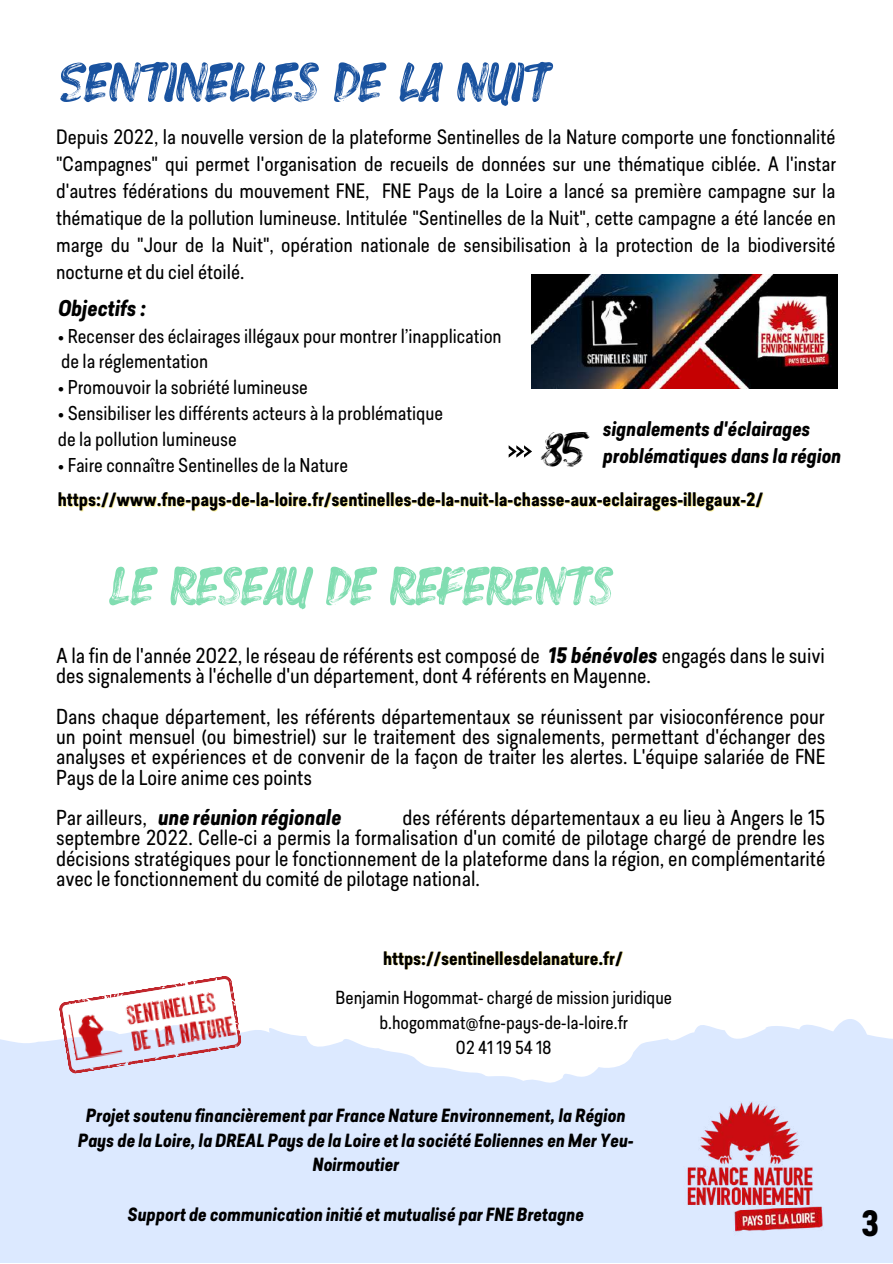
<style>
.page{position:relative;width:893px;height:1264px;background:#fff}
.page>*{position:absolute;margin:0;border:0;box-sizing:border-box;transform-origin:0 0}
.t1{font:56.4px "Strive";color:#19529f}
.t2{font:55.05px "Strive";color:#81ddb1}
.t3{font:49.65px "Strive";color:#000}
.t4{font:700 34.2px "Predige Rounded";color:#000}
.t5{font:italic 700 21.3px "Predige Rounded";color:#000}
.t6{font:italic 700 21px "Predige Rounded";color:#000}
.t7{font:20.25px/20.2px "Predige Rounded";color:#000;text-align:justify}
.t8{font:19.5px/27px "Predige Rounded";color:#000;text-align:justify}
.t9{font:italic 700 19.5px/27px "Predige Rounded";color:#000}
.t10{font:18.75px/25.8px "Predige Rounded";color:#000}
.t11{font:700 18px "Predige Rounded";color:#000}
.t12{font:italic 700 17.85px/24.8px "Predige Rounded";color:#000;text-align:center}
.t13{font:700 17.85px "Predige Rounded";color:#000}
.t14{font:17.7px/24.8px "Predige Rounded";color:#000;text-align:center}
.s1{font-weight:700;font-style:italic;font-size:21px}
</style>
<div class="page">
<svg style="left:0;top:1018px;width:892px;height:42px"></svg>
<div style="left:0;top:1060px;width:892px;height:202px;background:#dce9ff"></div>
<img style="left:116px;top:989px;width:120px;height:71px">
<svg style="left:62px;top:994px;width:64px;height:80px"></svg>
<img style="left:683px;top:1096px;width:146px;height:141px">
<svg style="left:508px;top:445px;width:24px;height:12px"></svg>
<img style="left:531px;top:275px;width:306px;height:113px">
<h1 class="t1" style="left:58px;top:59px;width:493px">SENTINELLES DE LA NUIT</h1>
<p class="t8" style="left:56px;top:126px;width:781px">Depuis 2022, la nouvelle version de la plateforme Sentinelles de la Nature comporte une fonctionnalité "Campagnes" qui permet l'organisation de recueils de données sur une thématique ciblée. A l'instar d'autres fédérations du mouvement FNE, FNE Pays de la Loire a lancé sa première campagne sur la thématique de la pollution lumineuse. Intitulée "Sentinelles de la Nuit", cette campagne a été lancée en marge du "Jour de la Nuit", opération nationale de sensibilisation à la protection de la biodiversité nocturne et du ciel étoilé.</p>
<p class="t5" style="left:58px;top:299px;width:90px">Objectifs :</p>
<p class="t10" style="left:58px;top:325px;width:445px">• Recenser des éclairages illégaux pour montrer l’inapplication de la réglementation</p>
<p class="t10" style="left:58px;top:377px;width:252px">• Promouvoir la sobriété lumineuse</p>
<p class="t10" style="left:58px;top:402px;width:387px">• Sensibiliser les différents acteurs à la problématique de la pollution lumineuse</p>
<p class="t10" style="left:58px;top:454px;width:292px">• Faire connaître Sentinelles de la Nature</p>
<p class="t9" style="left:602px;top:417px;width:240px">signalements d'éclairages problématiques dans la région</p>
<h3 class="t3" style="left:544px;top:429px;width:44px">85</h3>
<p class="t11" style="left:58px;top:492px;width:706px">https://www.fne-pays-de-la-loire.fr/sentinelles-de-la-nuit-la-chasse-aux-eclairages-illegaux-2/</p>
<h2 class="t2" style="left:110px;top:563px;width:503px">LE RÉSEAU DE RÉFÉRENTS</h2>
<p class="t7" style="left:56px;top:648px;width:770px">A la fin de l'année 2022, le réseau de référents est composé de <span class="s1">15 bénévoles</span> engagés dans le suivi des signalements à l'échelle d'un département, dont 4 référents en Mayenne.</p>
<p class="t7" style="left:56px;top:708px;width:770px">Dans chaque département, les référents départementaux se réunissent par visioconférence pour un point mensuel (ou bimestriel) sur le traitement des signalements, permettant d'échanger des analyses et expériences et de convenir de la façon de traiter les alertes. L'équipe salariée de FNE Pays de la Loire anime ces points</p>
<p class="t7" style="left:56px;top:810px;width:92px">Par ailleurs,</p>
<p class="t6" style="left:158px;top:809px;width:185px">une réunion régionale</p>
<p class="t7" style="left:56px;top:810px;width:770px;text-indent:346px">des référents départementaux a eu lieu à Angers le 15 septembre 2022. Celle-ci a permis la formalisation d'un comité de pilotage chargé de prendre les décisions stratégiques pour le fonctionnement de la plateforme dans la région, en complémentarité avec le fonctionnement du comité de pilotage national.</p>
<p class="t13" style="left:383px;top:951px;width:241px">https://sentinellesdelanature.fr/</p>
<p class="t14" style="left:335px;top:987px;width:338px">Benjamin Hogommat- chargé de mission juridique b.hogommat@fne-pays-de-la-loire.fr<br>02 41 19 54 18</p>
<p class="t12" style="left:78px;top:1105px;width:557px">Projet soutenu financièrement par France Nature Environnement, la Région<br>Pays de la Loire, la DREAL Pays de la Loire et la société Eoliennes en Mer Yeu-<br>Noirmoutier</p>
<p class="t12" style="left:127px;top:1204px;width:458px">Support de communication initié et mutualisé par FNE Bretagne</p>
<h3 class="t4" style="left:861px;top:1209px;width:19px">3</h3>
</div>
